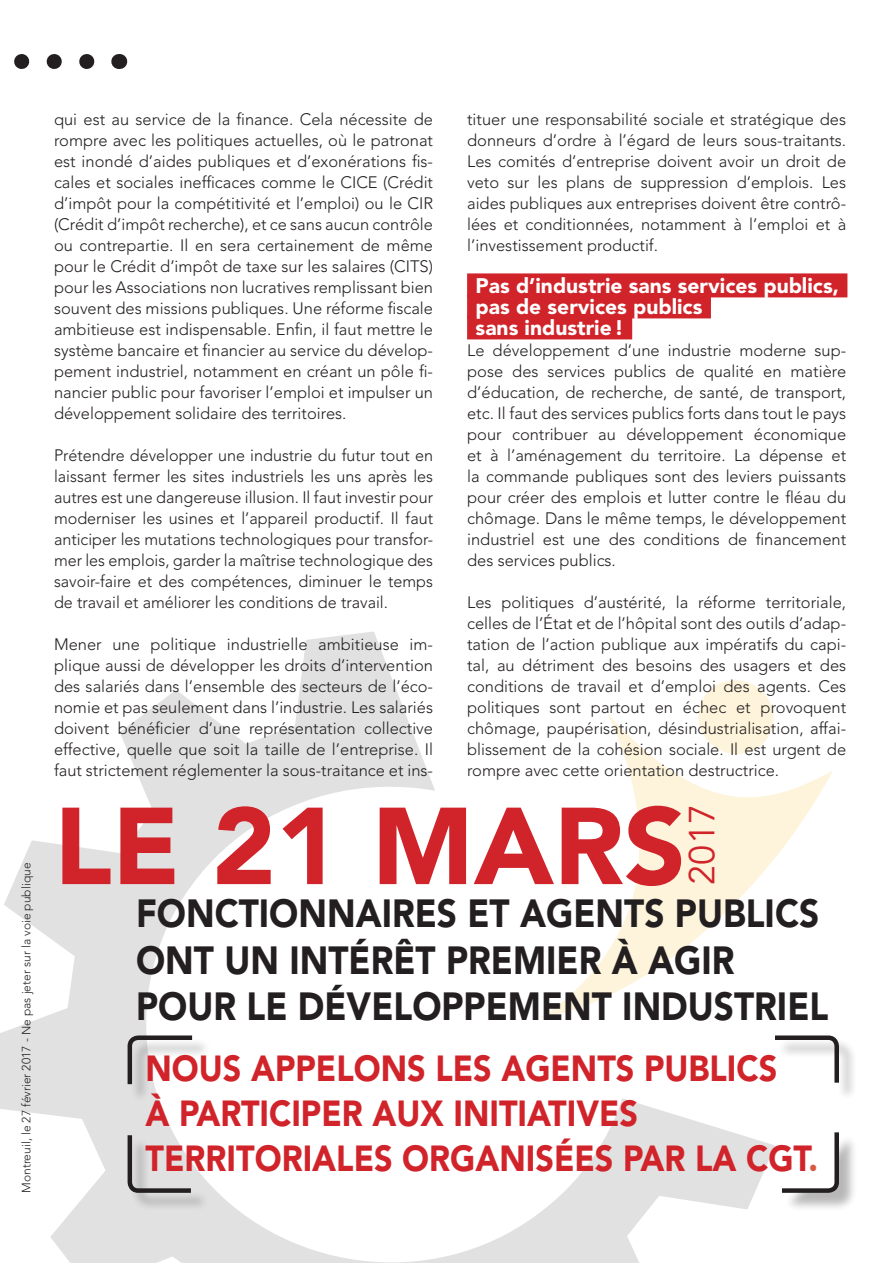
<style>
.page{position:relative;width:893px;height:1263px;background:#fff}
.page>*{position:absolute;margin:0;border:0;box-sizing:border-box;transform-origin:0 0}
.t1{font:900 108px "Avenir LT Std";color:#d1232a}
.t2{font:900 39px/46.8px "Avenir LT Std";color:#231f20;scale:.9 1}
.t3{font:900 36px/45px "Avenir LT Std";color:#d1232a;scale:.9 1}
.t4{font:36px "Avenir LT Std";color:#d1232a}
.t5{font:900 21px/21px "Avenir LT Std";color:#fff}
.t6{font:300 16.5px/21px "Avenir LT Std";color:#231f20;text-align:justify}
.t7{font:300 12px "Avenir LT Std";color:#231f20}
.s1{color:#d95842}
</style>
<div class="page">
<svg style="left:0;top:631px;width:775px;height:632px"></svg>
<svg style="left:471px;top:667px;width:362px;height:371px"></svg>
<svg style="left:681px;top:663px;width:107px;height:108px"></svg>
<div style="left:467px;top:273px;width:380px;height:24px;background:#d1232a"></div>
<div style="left:467px;top:294px;width:244px;height:24px;background:#d1232a"></div>
<div style="left:467px;top:315px;width:165px;height:24px;background:#d1232a"></div>
<div style="left:130px;top:1038px;width:80px;height:64px;background:#231f20;opacity:.32"></div>
<svg style="left:125px;top:1033px;width:72px;height:56px"></svg>
<div style="left:130px;top:1138px;width:79px;height:73px;background:#231f20;opacity:.32"></div>
<svg style="left:125px;top:1131px;width:70px;height:64px"></svg>
<div style="left:778px;top:1038px;width:80px;height:63px;background:#231f20;opacity:.32"></div>
<svg style="left:770px;top:1033px;width:71px;height:54px"></svg>
<div style="left:785px;top:1135px;width:73px;height:76px;background:#231f20;opacity:.32"></div>
<svg style="left:782px;top:1132px;width:59px;height:63px"></svg>
<svg style="left:22px;top:54px;width:73px;height:15px"></svg>
<svg style="left:119px;top:54px;width:1px;height:15px"></svg>
<p class="t7" style="left:19px;top:1193px;width:332px;rotate:-90deg">Montreuil, le 27 février 2017 - Ne pas jeter sur la voie publique</p>
<p class="t6" style="left:54px;top:109px;width:381px">qui est au service de la finance. Cela nécessite de rompre avec les politiques actuelles, où le patronat est inondé d’aides publiques et d’exonérations fis&shy;cales et sociales inefficaces comme le CICE (Crédit d’impôt pour la compétitivité et l’emploi) ou le CIR (Crédit d’impôt recherche), et ce sans aucun contrôle ou contrepartie. Il en sera certainement de même pour le Crédit d’impôt de taxe sur les salaires (CITS) pour les Associations non lucratives remplissant bien souvent des missions publiques. Une réforme fiscale ambitieuse est indispensable. Enfin, il faut mettre le système bancaire et financier au service du dévelop&shy;pement industriel, notamment en créant un pôle fi&shy;nancier public pour favoriser l’emploi et impulser un développement solidaire des territoires.</p>
<p class="t6" style="left:54px;top:445px;width:381px">Prétendre développer une industrie du futur tout en laissant fermer les sites industriels les uns après les autres est une dangereuse illusion. Il faut investir pour moderniser les usines et l’appareil productif. Il faut anticiper les mutations technologiques pour transfor&shy;mer les emplois, garder la maîtrise technologique des savoir-faire et des compétences, diminuer le temps de travail et améliorer les conditions de travail.</p>
<p class="t6" style="left:54px;top:634px;width:381px">Mener une politique industrielle ambitieuse im&shy;plique aussi de développer les droits d’intervention des salariés dans l’ensemble des secteurs de l’éco&shy;nomie et pas seulement dans l’industrie. Les salariés doivent bénéficier d’une représentation collective effective, quelle que soit la taille de l’entreprise. Il faut strictement réglementer la sous-traitance et ins-</p>
<p class="t6" style="left:467px;top:109px;width:381px">tituer une responsabilité sociale et stratégique des donneurs d’ordre à l’égard de leurs sous-traitants.<br>Les comités d’entreprise doivent avoir un droit de veto sur les plans de suppression d’emplois. Les aides publiques aux entreprises doivent être contrô&shy;lées et conditionnées, notamment à l’emploi et à l’investissement productif.</p>
<p class="t5" style="left:476px;top:275px;width:365px">Pas d’industrie sans services publics, pas de services publics<br>sans industrie!</p>
<p class="t6" style="left:467px;top:340px;width:381px">Le développement d’une industrie moderne sup&shy;pose des services publics de qualité en matière d’éducation, de recherche, de santé, de transport, etc. Il faut des services publics forts dans tout le pays pour contribuer au développement économique et à l’aménagement du territoire. La dépense et la commande publiques sont des leviers puissants pour créer des emplois et lutter contre le fléau du chômage. Dans le même temps, le développement industriel est une des conditions de financement des services publics.</p>
<p class="t6" style="left:467px;top:592px;width:381px">Les politiques d’austérité, la réforme territoriale, celles de l’État et de l’hôpital sont des outils d’adap&shy;tation de l’action publique aux impératifs du capi&shy;tal, au détriment des besoins des usagers et des conditions de travail et d’emploi des agents. Ces politiques sont partout en échec et provoquent chômage, paupérisation, désindustrialisation, affai&shy;blissement de la cohésion sociale. Il est urgent de rompre avec cette orientation destructrice.</p>
<h1 class="t1" style="left:54px;top:781px;width:633px">LE 21 MARS</h1>
<h2 class="t2" style="left:136px;top:890px;width:771px">FONCTIONNAIRES ET AGENTS PUBLICS<br>ONT UN INTÉRÊT PREMIER À AGIR<br>POUR LE DÉVELOPPEMENT INDUSTRIEL</h2>
<h3 class="t3" style="left:146px;top:1046px;width:749px">NOUS APPELONS LES AGENTS PUBLICS<br>À PARTICIPER AUX INITIATIVES<br>TERRITORIALES ORGANISÉES PAR LA CGT<span class="s1">.</span></h3>
<h3 class="t4" style="left:681px;top:884px;width:82px;rotate:-90deg">2017</h3>
</div>
